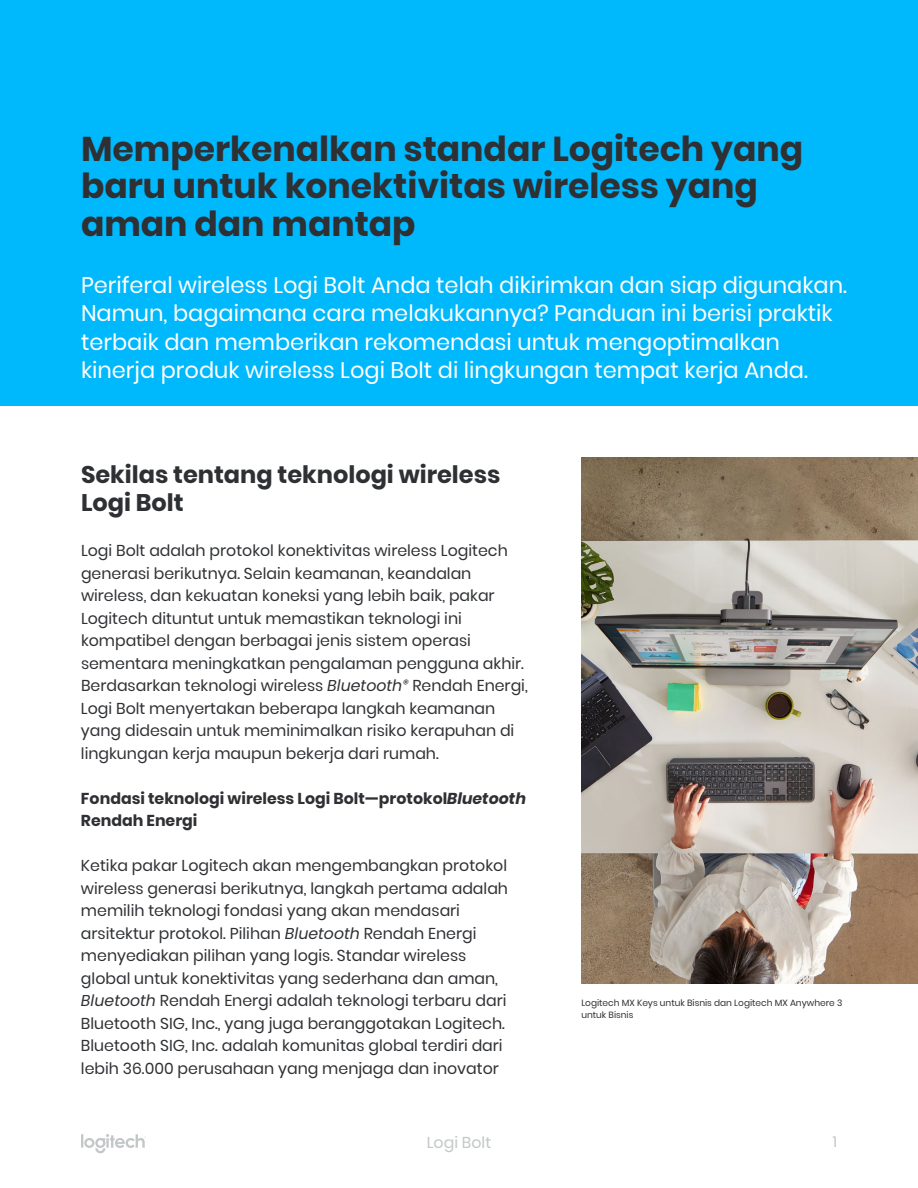
<style>
.page{position:relative;width:918px;height:1188px;background:#fff}
.page>*{position:absolute;margin:0;border:0;box-sizing:border-box;transform-origin:0 0}
.t1{font:700 34.5px/37.5px "Poppins";color:#2e3033}
.t2{font:700 24px/28.5px "Poppins";color:#2e3033}
.t3{font:22.5px/28.5px "Poppins";color:#fff}
.t4{font:15.75px/22.5px "Poppins";color:#2e3033}
.t5{font:700 15.75px/22.5px "Poppins";color:#2e3033}
.t6{font:15.75px "Poppins";color:#c2c7c7}
.t7{font:15px "Poppins";color:#c2c7c7}
.t8{font:9px/12px "Poppins";color:#2e3033}
.s1{font-style:italic}
</style>
<div class="page">
<svg style="left:81px;top:1134px;width:65px;height:19px"></svg>
<div style="left:0;top:0;width:918px;height:405px;background:#00b8fc"></div>
<img style="left:581px;top:457px;width:337px;height:526px">
<h1 class="t1" style="left:81px;top:130px;width:724px">Memperkenalkan standar Logitech yang baru untuk konektivitas wireless yang aman dan mantap</h1>
<p class="t3" style="left:81px;top:271px;width:768px">Periferal wireless Logi Bolt Anda telah dikirimkan dan siap digunakan.<br>Namun, bagaimana cara melakukannya? Panduan ini berisi praktik terbaik dan memberikan rekomendasi untuk mengoptimalkan kinerja produk wireless Logi Bolt di lingkungan tempat kerja Anda.</p>
<h2 class="t2" style="left:81px;top:460px;width:421px">Sekilas tentang teknologi wireless<br>Logi Bolt</h2>
<p class="t4" style="left:81px;top:539px;width:448px">Logi Bolt adalah protokol konektivitas wireless Logitech generasi berikutnya. Selain keamanan, keandalan wireless, dan kekuatan koneksi yang lebih baik, pakar Logitech dituntut untuk memastikan teknologi ini kompatibel dengan berbagai jenis sistem operasi sementara meningkatkan pengalaman pengguna akhir.<br>Berdasarkan teknologi wireless <span class="s1">Bluetooth</span><sup>®</sup> Rendah Energi, Logi Bolt menyertakan beberapa langkah keamanan yang didesain untuk meminimalkan risiko kerapuhan di lingkungan kerja maupun bekerja dari rumah.</p>
<p class="t5" style="left:81px;top:787px;width:447px">Fondasi teknologi wireless Logi Bolt—protokol<span class="s1">Bluetooth<br></span>Rendah Energi</p>
<p class="t4" style="left:81px;top:854px;width:429px">Ketika pakar Logitech akan mengembangkan protokol wireless generasi berikutnya, langkah pertama adalah memilih teknologi fondasi yang akan mendasari arsitektur protokol. Pilihan <span class="s1">Bluetooth</span> Rendah Energi menyediakan pilihan yang logis. Standar wireless global untuk konektivitas yang sederhana dan aman, <span class="s1">Bluetooth</span> Rendah Energi adalah teknologi terbaru dari Bluetooth SIG, Inc., yang juga beranggotakan Logitech.<br>Bluetooth SIG, Inc. adalah komunitas global terdiri dari lebih 36.000 perusahaan yang menjaga dan inovator</p>
<p class="t8" style="left:581px;top:997px;width:263px">Logitech MX Keys untuk Bisnis dan Logitech MX Anywhere 3 untuk Bisnis</p>
<p class="t6" style="left:427px;top:1134px;width:66px">Logi Bolt</p>
<p class="t7" style="left:833px;top:1134px;width:6px">1</p>
</div>
